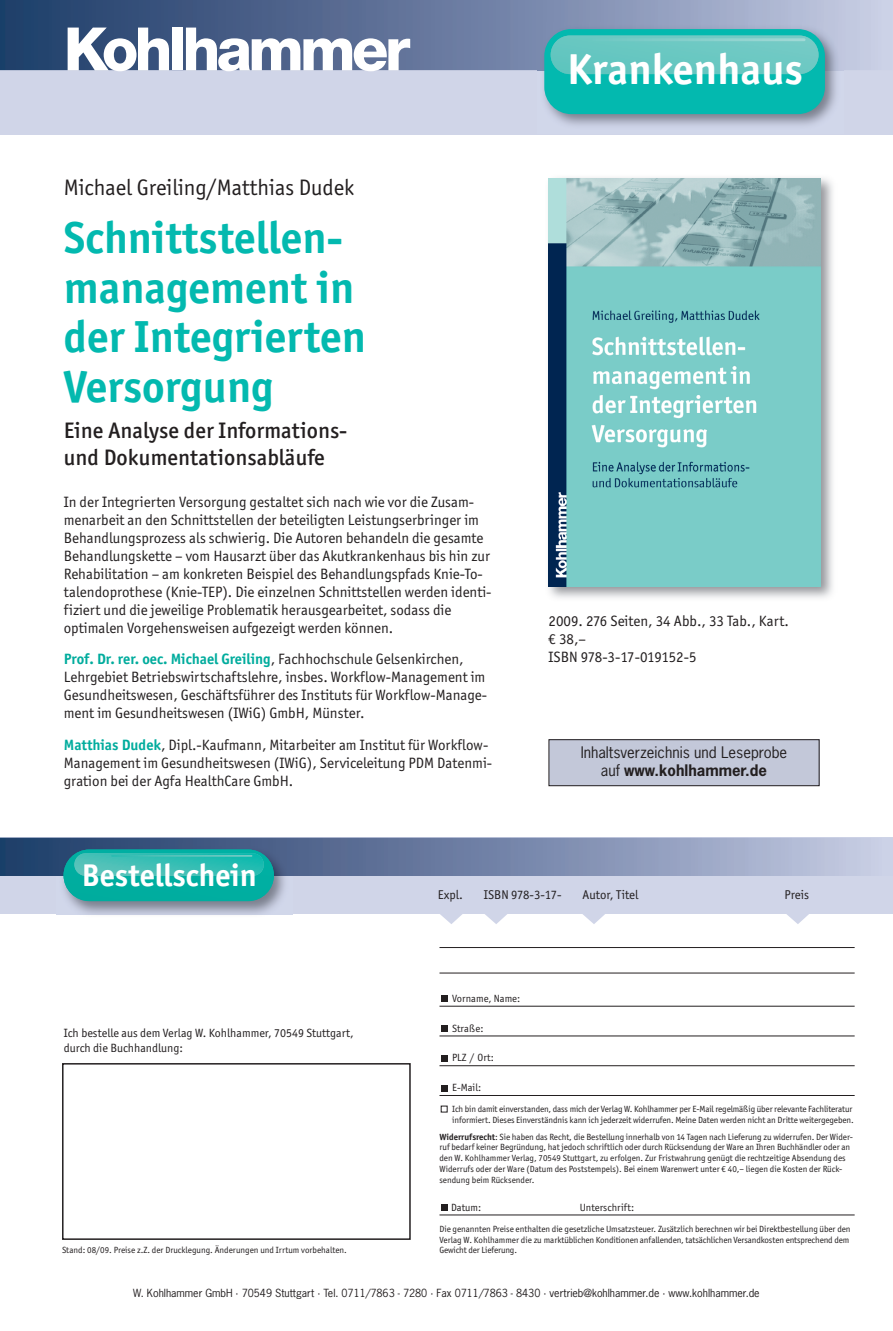
<style>
.page{position:relative;width:893px;height:1331px;background:#fff}
.page>*{position:absolute;margin:0;border:0;box-sizing:border-box;transform-origin:0 0}
.t1{font:800 60px "Helvetica Neue LT";letter-spacing:-.065em;color:#fff}
.t2{font:700 45px/49.5px "ITC Officina Sans";color:#03b9af}
.t3{font:700 43.35px "ITC Officina Sans";color:#fff}
.t4{font:700 31.5px "ITC Officina Sans";color:#fff}
.t5{font:500 22.5px/27px "ITC Officina Sans";letter-spacing:.005em;color:#231f20}
.t6{font:22.5px "ITC Officina Sans";color:#231f20}
.t7{font:15px/18px "ITC Officina Sans";color:#231f20}
.t8{font:15px/18px "News Gothic LT";color:#231f20;text-align:center}
.t9{font:12.75px "ITC Officina Sans";color:#231f20}
.t10{font:12px/15px "ITC Officina Sans";color:#231f20}
.t11{font:10.5px "News Gothic LT";color:#231f20}
.t12{font:10.5px "ITC Officina Sans";color:#231f20}
.t13{font:9px/10.8px "ITC Officina Sans";letter-spacing:-.005em;color:#231f20}
.s1{font-weight:700;color:#00ac9d}
.s2{font-weight:700}
</style>
<div class="page">
<div style="left:0;top:0;width:893px;height:134px;background:#d0d5e8"></div>
<img style="left:0;top:0;width:864px;height:70px">
<img style="left:538px;top:22px;width:306px;height:103px">
<div style="left:544px;top:29px;width:281px;height:85px;background:#03b9af;border-radius:27px"></div>
<svg style="left:551px;top:35px;width:268px;height:39px"></svg>
<div style="left:551px;top:35px;width:268px;height:39px;background:#69c8c2;border-radius:19px"></div>
<svg style="left:592px;top:38px;width:214px;height:3px"></svg>
<img style="left:548px;top:178px;width:285px;height:420px">
<img style="left:549px;top:179px;width:271px;height:407px">
<svg style="left:786px;top:914px;width:23px;height:10px"></svg>
<svg style="left:485px;top:914px;width:22px;height:10px"></svg>
<svg style="left:440px;top:914px;width:22px;height:10px"></svg>
<div style="left:0;top:838px;width:893px;height:76px;background:#d0d5e8"></div>
<img style="left:0;top:838px;width:864px;height:38px">
<img style="left:57px;top:843px;width:235px;height:72px">
<svg style="left:64px;top:849px;width:210px;height:52px;background:#09a89f"></svg>
<svg style="left:74px;top:853px;width:190px;height:23px;background:#3abeb4"></svg>
<svg style="left:111px;top:855px;width:141px;height:2px"></svg>
<svg style="left:583px;top:914px;width:22px;height:10px"></svg>
<hr style="left:439px;top:947px;width:416px;height:1px;background:#231f20">
<hr style="left:439px;top:973px;width:416px;height:1px;background:#231f20">
<hr style="left:439px;top:1215px;width:416px;height:1px;background:#231f20">
<div style="left:441px;top:1204px;width:6px;height:7px;background:#231f20"></div>
<div style="left:62px;top:1063px;width:349px;height:177px;border:2px solid #231f20"></div>
<hr style="left:439px;top:1036px;width:416px;height:1px;background:#231f20">
<div style="left:441px;top:1025px;width:6px;height:7px;background:#231f20"></div>
<hr style="left:439px;top:1006px;width:416px;height:1px;background:#231f20">
<div style="left:441px;top:995px;width:6px;height:7px;background:#231f20"></div>
<hr style="left:439px;top:1065px;width:416px;height:1px;background:#231f20">
<svg style="left:441px;top:1055px;width:6px;height:6px"></svg>
<hr style="left:439px;top:1095px;width:416px;height:1px;background:#231f20">
<svg style="left:441px;top:1085px;width:6px;height:6px"></svg>
<svg style="left:441px;top:1106px;width:6px;height:6px"></svg>
<div style="left:549px;top:740px;width:270px;height:46px;background:#c3c8d9"></div>
<div style="left:549px;top:739px;width:270px;height:47px;border:1px solid #231f20"></div>
<h1 class="t1" style="left:64px;top:28px;width:348px">Kohlhammer</h1>
<h3 class="t6" style="left:64px;top:179px;width:292px">Michael Greiling/Matthias Dudek</h3>
<h2 class="t2" style="left:64px;top:217px;width:304px">Schnittstellen - management in der Integrierten<br>Versorgung</h2>
<h3 class="t5" style="left:64px;top:419px;width:285px">Eine Analyse der Informations&shy;und Dokumentationsabläufe</h3>
<p class="t7" style="left:64px;top:494px;width:429px">In der Integrierten Versorgung ge stal tet sich nach wie vor die Zusam&shy;menarbeit an den Schnitt stellen der beteiligten Leis t ungs erbringer im Behandlungsprozess als schwierig. Die Autoren behandeln die gesamte Behandlungskette – vom Hausarzt über das Akutkranken haus bis hin zur Reha bilitation – am konkreten Beispiel des Behandlungspfads Knie-To&shy;talendoprothese (Knie-TEP). Die einzel nen Schnittstellen werden identi&shy;fiziert und die jeweilige Problematik heraus gear bei tet, sodass die optimalen Vorgehens weisen aufgezeigt werden können.</p>
<p class="t7" style="left:64px;top:651px;width:425px"><span class="s1">Prof. Dr. rer. oec. Michael Greiling</span>, Fachhochschule Gelsenkirchen, Lehrgebiet Betriebswirtschaftslehre, insbes. Workflow-Management im Gesundheitswesen, Geschäftsführer des Instituts für Workflow-Manage&shy;ment im Gesundheitswesen (IWiG) GmbH, Münster.</p>
<p class="t7" style="left:64px;top:737px;width:430px"><span class="s1">Matthias Dudek</span>, Dipl.-Kaufmann, Mitarbeiter am Institut für Workflow-<br>Management im Gesundheitswesen (IWiG), Service leitung PDM Datenmi&shy;gration bei der Agfa HealthCare GmbH.</p>
<h3 class="t4" style="left:82px;top:863px;width:177px">Bestellschein</h3>
<h3 class="t3" style="left:567px;top:52px;width:237px">Krankenhaus</h3>
<p class="t7" style="left:549px;top:613px;width:242px">2009. 276 Seiten, 34 Abb., 33 Tab., Kart. € 38,–<br>ISBN 978-3-17-019152-5</p>
<p class="t8" style="left:581px;top:745px;width:208px">Inhaltsverzeichnis und Leseprobe auf <span class="s2">www.kohlhammer.de</span></p>
<p class="t9" style="left:438px;top:890px;width:27px">Expl.</p>
<p class="t9" style="left:484px;top:890px;width:79px">ISBN 978-3-17-</p>
<p class="t9" style="left:583px;top:890px;width:57px">Autor, Titel</p>
<p class="t9" style="left:785px;top:890px;width:26px">Preis</p>
<p class="t10" style="left:64px;top:1026px;width:291px">Ich bestelle aus dem Verlag W. Kohlhammer, 70549 Stuttgart, durch die Buchhandlung:</p>
<p class="t13" style="left:62px;top:1246px;width:286px">Stand: 08/09. Preise z.Z. der Drucklegung. Änderungen und Irrtum vorbehalten.</p>
<p class="t12" style="left:452px;top:994px;width:70px">Vorname, Name:</p>
<p class="t12" style="left:452px;top:1024px;width:33px">Straße:</p>
<p class="t12" style="left:452px;top:1054px;width:43px">PLZ / Ort:</p>
<p class="t12" style="left:452px;top:1084px;width:30px">E-Mail:</p>
<p class="t13" style="left:452px;top:1104px;width:403px">Ich bin damit einverstanden, dass mich der Verlag W. Kohlhammer per E-Mail regelmäßig über relevante Fachliteratur informiert. Dieses Einverständnis kann ich jederzeit widerrufen. Meine Daten werden nicht an Dritte weitergegeben.</p>
<p class="t13" style="left:439px;top:1132px;width:415px"><span class="s2">Widerrufsrecht</span>: Sie haben das Recht, die Bestellung innerhalb von 14 Tagen nach Lieferung zu widerrufen. Der Wider - ruf bedarf keiner Begründung, hat jedoch schriftlich oder durch Rücksendung der Ware an Ihren Buchhändler oder an den W. Kohl ham mer Verlag, 70549 Stuttgart, zu erfolgen. Zur Fristwahrung genügt die rechtzeitige Absendung des Widerrufs oder der Ware (Datum des Poststempels). Bei einem Warenwert unter € 40,– liegen die Kosten der Rück&shy;sendung beim Rücksen der.</p>
<p class="t12" style="left:451px;top:1203px;width:32px">Datum:</p>
<p class="t12" style="left:580px;top:1203px;width:56px">Unterschrift:</p>
<p class="t13" style="left:439px;top:1224px;width:413px">Die genannten Preise enthalten die gesetzliche Umsatzsteuer. Zusätzlich berechnen wir bei Direktbestellung über den<br>Verlag W. Kohlhammer die zu markt üblichen Konditionen anfallenden, tatsächlichen Versandkosten entsprechend dem<br>Gewicht der Lieferung.</p>
<p class="t11" style="left:133px;top:1288px;width:628px">W. Kohlhammer GmbH · 70549 Stuttgart · Tel. 0711/7863 - 7280 · Fax 0711/7863 - 8430 · vertrieb@kohlhammer.de · www.kohlhammer.de</p>
</div>
